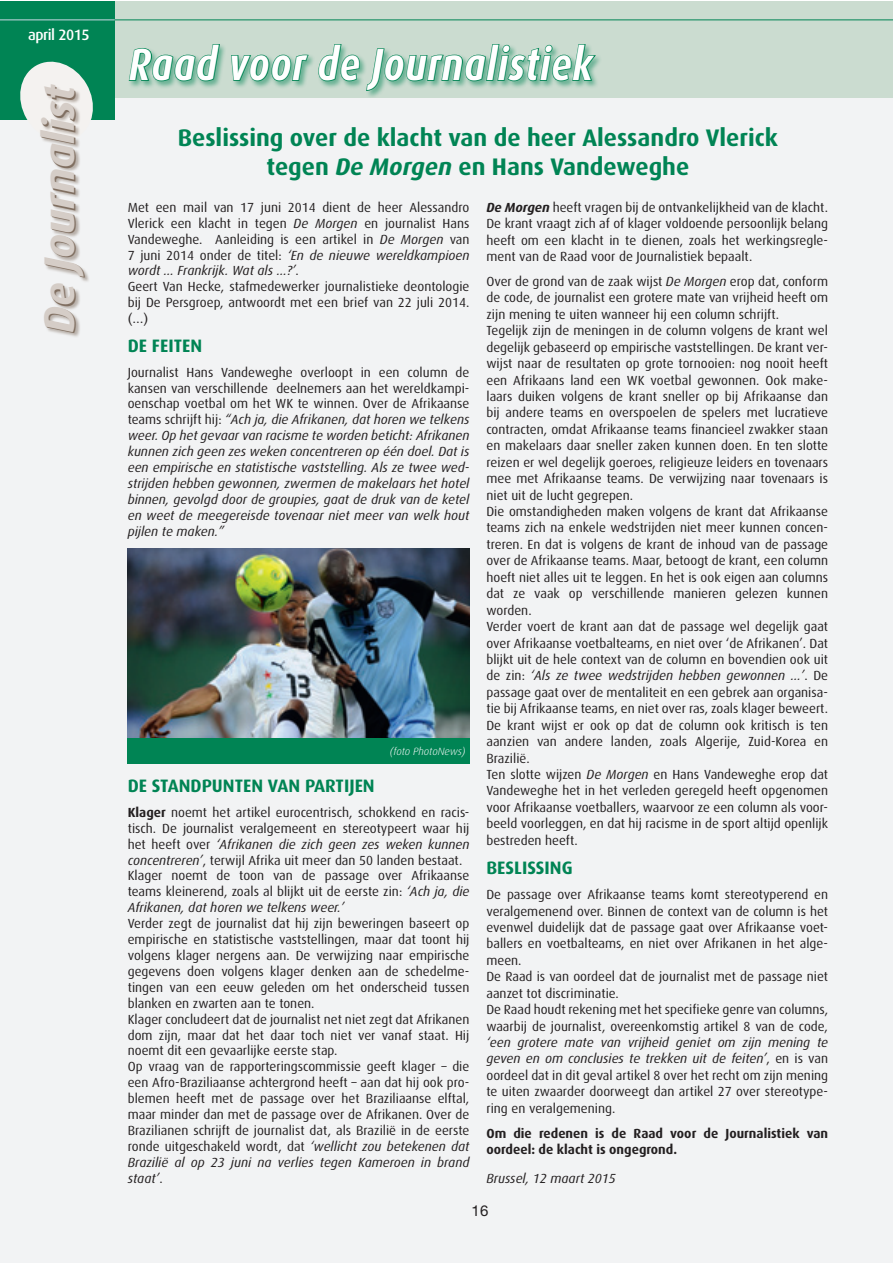
<style>
.page{position:relative;width:893px;height:1263px;background:#fff}
.page>*{position:absolute;margin:0;border:0;box-sizing:border-box;transform-origin:0 0}
.t1{font:italic 700 45px "Dax";letter-spacing:.025em;color:#fff;scale:.82 1}
.t2{font:italic 700 43.05px "Dax";color:#806f61}
.t3{font:700 24px/28.8px "Dax";color:#008454;text-align:center}
.t4{font:700 18px "Dax";color:#008454}
.t5{font:500 15px "Dax";letter-spacing:-.03em;color:#fff}
.t6{font:15px "Helvetica Neue LT Std";color:#231f20}
.t7{font:13.2px/16.5px "Dax";color:#231f20}
.t8{font:italic 13.2px/15.9px "Dax";color:#231f20;text-align:justify}
.t9{font:700 13.2px/16.5px "Dax";color:#231f20}
.t10{font:italic 300 10.5px "Dax";letter-spacing:-.005em;color:#fff}
.s1{font-style:italic}
.s2{font-style:normal}
.s3{font-weight:700;font-style:italic}
.s4{font-weight:700}
</style>
<div class="page">
<div style="left:0;top:1px;width:892px;height:1262px;background:#f2f3f4"></div>
<div style="left:0;top:1px;width:892px;height:97px;background:#cbdcd0"></div>
<div style="left:0;top:1px;width:115px;height:119px;background:#008454"></div>
<svg style="left:20px;top:61px;width:73px;height:59px"></svg>
<div style="left:41px;top:85px;width:48px;height:252px;background:#806f61;opacity:.5"></div>
<div style="left:128px;top:43px;width:474px;height:55px;background:#008454;opacity:.5"></div>
<svg style="left:128px;top:43px;width:93px;height:39px"></svg>
<svg style="left:230px;top:54px;width:80px;height:44px"></svg>
<svg style="left:317px;top:43px;width:279px;height:49px"></svg>
<hr style="left:108px;top:20px;width:784px;height:1px;background:#008454">
<hr style="left:0;top:20px;width:115px;height:1px;background:#cbd8e4">
<img style="left:128px;top:548px;width:342px;height:190px">
<div style="left:128px;top:738px;width:342px;height:25px;background:#008454"></div>
<p class="t5" style="left:28px;top:26px;width:63px">april 2015</p>
<h2 class="t2" style="left:36px;top:334px;width:250px;rotate:-90deg">De Journalist</h2>
<h1 class="t1" style="left:129px;top:39px;width:567px">Raad voor de Journalistiek</h1>
<h3 class="t3" style="left:178px;top:123px;width:602px">Beslissing over de klacht van de heer Alessandro Vlerick tegen <span class="s1">De Morgen</span> en Hans Vandeweghe</h3>
<p class="t7" style="left:128px;top:199px;width:343px;line-height:15.9px">Met een mail van 17 juni 2014 dient de heer Alessandro Vlerick een klacht in tegen <span class="s1">De Morgen</span> en journalist Hans Vandeweghe. Aanleiding is een artikel in <span class="s1">De Morgen</span> van 7 juni 2014 onder de titel: <span class="s1">‘En de nieuwe wereldkampioen wordt … Frankrijk. Wat als …?’</span>.<br>Geert Van Hecke, stafmedewerker journalistieke deontologie bij De Persgroep, antwoordt met een brief van 22 juli 2014. (…)</p>
<h3 class="t4" style="left:128px;top:336px;width:76px">DE FEITEN</h3>
<p class="t8" style="left:128px;top:364px;width:343px"><span class="s2">Journalist Hans Vandeweghe overloopt in een column de kansen van verschillende deelnemers aan het wereldkampi&shy;oenschap voetbal om het WK te winnen. Over de Afrikaanse teams schrijft hij:</span> “Ach ja, die Afrikanen, dat horen we telkens weer. Op het gevaar van racisme te worden beticht: Afrikanen kunnen zich geen zes weken concentreren op één doel. Dat is een empirische en statistische vaststelling. Als ze twee wed&shy;strijden hebben gewonnen, zwermen de makelaars het hotel binnen, gevolgd door de groupies, gaat de druk van de ketel en weet de meegereisde tovenaar niet meer van welk hout pijlen te maken.”</p>
<p class="t7" style="left:486px;top:199px;width:343px;text-align:justify"><span class="s3">De Morgen</span> heeft vragen bij de ontvankelijkheid van de klacht.<br>De krant vraagt zich af of klager voldoende persoonlijk belang heeft om een klacht in te dienen, zoals het werkingsregle&shy;ment van de Raad voor de Journalistiek bepaalt.</p>
<p class="t7" style="left:486px;top:273px;width:343px">Over de grond van de zaak wijst <span class="s1">De Morgen</span> erop dat, conform de code, de journalist een grotere mate van vrijheid heeft om zijn mening te uiten wanneer hij een column schrijft.<br>Tegelijk zijn de meningen in de column volgens de krant wel degelijk gebaseerd op empirische vaststellingen. De krant ver&shy;wijst naar de resultaten op grote tornooien: nog nooit heeft een Afrikaans land een WK voetbal gewonnen. Ook make&shy;laars duiken volgens de krant sneller op bij Afrikaanse dan bij andere teams en overspoelen de spelers met lucratieve contracten, omdat Afrikaanse teams financieel zwakker staan en makelaars daar sneller zaken kunnen doen. En ten slotte reizen er wel degelijk goeroes, religieuze leiders en tovenaars mee met Afrikaanse teams. De verwijzing naar tovenaars is niet uit de lucht gegrepen.<br>Die omstandigheden maken volgens de krant dat Afrikaanse teams zich na enkele wedstrijden niet meer kunnen concen&shy;treren. En dat is volgens de krant de inhoud van de passage over de Afrikaanse teams. Maar, betoogt de krant, een column hoeft niet alles uit te leggen. En het is ook eigen aan columns dat ze vaak op verschillende manieren gelezen kunnen worden.<br>Verder voert de krant aan dat de passage wel degelijk gaat over Afrikaanse voetbalteams, en niet over ‘de Afrikanen’. Dat blijkt uit de hele context van de column en bovendien ook uit de zin: <span class="s1">‘Als ze twee wedstrijden hebben gewonnen …’</span>. De passage gaat over de mentaliteit en een gebrek aan organisa&shy;tie bij Afrikaanse teams, en niet over ras, zoals klager beweert.<br>De krant wijst er ook op dat de column ook kritisch is ten aanzien van andere landen, zoals Algerije, Zuid-Korea en Brazilië.<br>Ten slotte wijzen <span class="s1">De Morgen</span> en Hans Vandeweghe erop dat Vandeweghe het in het verleden geregeld heeft opgenomen voor Afrikaanse voetballers, waarvoor ze een column als voor&shy;beeld voorleggen, en dat hij racisme in de sport altijd openlijk bestreden heeft.</p>
<h3 class="t4" style="left:486px;top:858px;width:88px">BESLISSING</h3>
<p class="t7" style="left:486px;top:886px;width:343px">De passage over Afrikaanse teams komt stereotyperend en veralgemenend over. Binnen de context van de column is het evenwel duidelijk dat de passage gaat over Afrikaanse voet&shy;ballers en voetbalteams, en niet over Afrikanen in het alge&shy;meen.<br>De Raad is van oordeel dat de journalist met de passage niet aanzet tot discriminatie.<br>De Raad houdt rekening met het specifieke genre van columns, waarbij de journalist, overeenkomstig artikel 8 van de code,</p>
<p class="t7" style="left:486px;top:1034px;width:343px;text-align:justify"><span class="s1">‘een grotere mate van vrijheid geniet om zijn mening te geven en om conclusies te trekken uit de feiten’</span>, en is van oordeel dat in dit geval artikel 8 over het recht om zijn mening te uiten zwaarder doorweegt dan artikel 27 over stereotype&shy;ring en veralgemening.</p>
<p class="t9" style="left:486px;top:1125px;width:343px">Om die redenen is de Raad voor de Journalistiek van oordeel: de klacht is ongegrond.</p>
<p class="t8" style="left:486px;top:1171px;width:131px">Brussel, 12 maart 2015</p>
<p class="t10" style="left:390px;top:745px;width:77px">(foto PhotoNews)</p>
<h3 class="t4" style="left:128px;top:776px;width:248px">DE STANDPUNTEN VAN PARTIJEN</h3>
<p class="t7" style="left:128px;top:804px;width:343px;line-height:15.9px"><span class="s4">Klager</span> noemt het artikel eurocentrisch, schokkend en racis&shy;tisch. De journalist veralgemeent en stereotypeert waar hij het heeft over <span class="s1">‘Afrikanen die zich geen zes weken kunnen concentreren’</span>, terwijl Afrika uit meer dan 50 landen bestaat.<br>Klager noemt de toon van de passage over Afrikaanse teams kleinerend, zoals al blijkt uit de eerste zin: <span class="s1">‘Ach ja, die Afrikanen, dat horen we telkens weer.’</span></p>
<p class="t7" style="left:128px;top:916px;width:343px;line-height:15.9px">Verder zegt de journalist dat hij zijn beweringen baseert op empirische en statistische vaststellingen, maar dat toont hij volgens klager nergens aan. De verwijzing naar empirische gegevens doen volgens klager denken aan de schedelme&shy;tingen van een eeuw geleden om het onderscheid tussen blanken en zwarten aan te tonen.<br>Klager concludeert dat de journalist net niet zegt dat Afrikanen dom zijn, maar dat het daar toch niet ver vanaf staat. Hij noemt dit een gevaarlijke eerste stap.<br>Op vraag van de rapporteringscommissie geeft klager – die een Afro-Braziliaanse achtergrond heeft – aan dat hij ook pro&shy;blemen heeft met de passage over het Braziliaanse elftal, maar minder dan met de passage over de Afrikanen. Over de Brazilianen schrijft de journalist dat, als Brazilië in de eerste ronde uitgeschakeld wordt, dat <span class="s1">‘wellicht zou betekenen dat Brazilië al op 23 juni na verlies tegen Kameroen in brand staat’</span>.</p>
<p class="t6" style="left:472px;top:1202px;width:18px">16</p>
</div>
